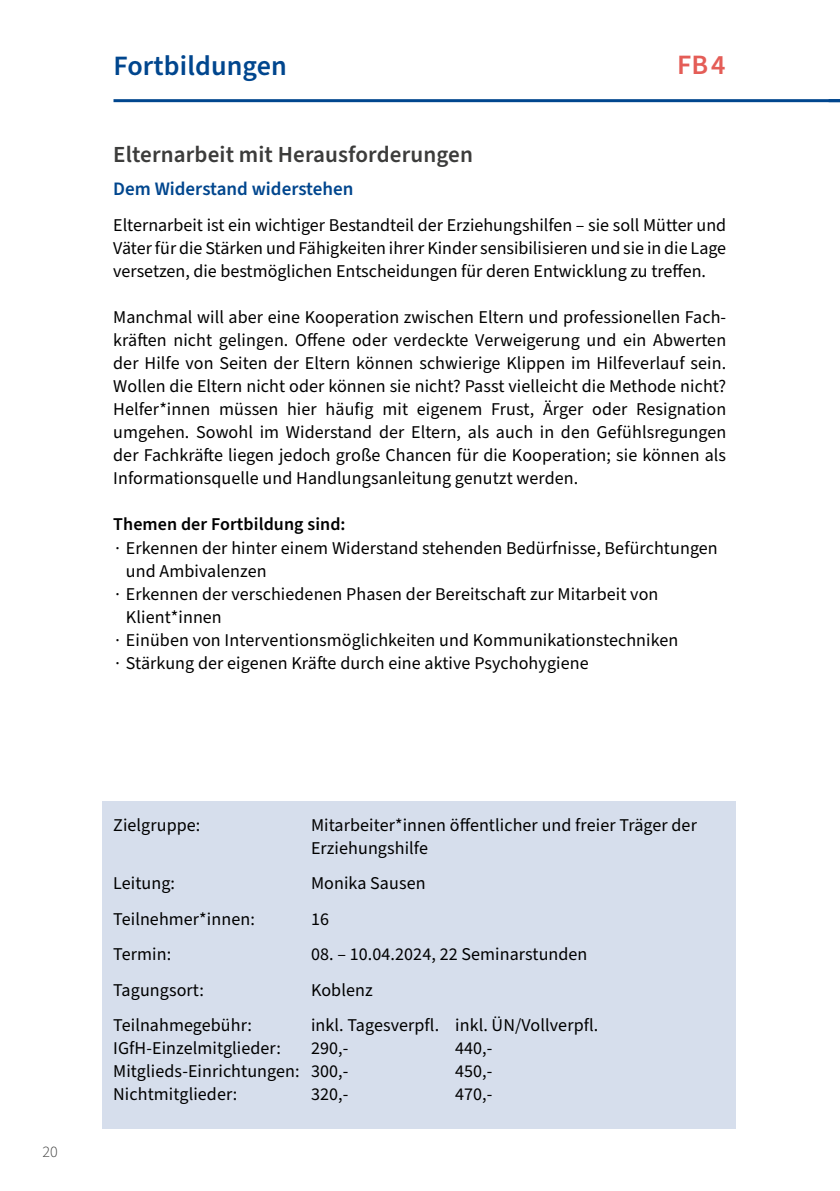
<style>
.page{position:relative;width:840px;height:1191px;background:#fff}
.page>*{position:absolute;margin:0;border:0;box-sizing:border-box;transform-origin:0 0}
.t1{font:600 28px "Source Sans Pro";letter-spacing:.005em;color:#00468e}
.H1_Gelb{font:600 28px "Source Sans Pro";color:#e45d57}
.H2_grau{font:600 23px "Source Sans Pro";letter-spacing:.005em;color:#3c3c3b}
.IGfH_h5{font:600 19px "Source Sans Pro";color:#00468e}
.IGfH_p_Mengentext{font:18px/23px "Source Sans Pro";color:#000;text-align:justify}
.IGFH_p_Tabelle{font:18px/23px "Source Sans Pro";letter-spacing:.005em;color:#000}
.Mengentext_Aufzählun{font:18px/23px "Source Sans Pro";letter-spacing:.005em;color:#000}
.IGfH_p_Mengentext-2{font:600 18px "Source Sans Pro";letter-spacing:.005em;color:#000}
.t2{font:300 16px "Source Sans Pro";color:#3c3c3b}
</style>
<div class="page">
<hr style="left:113px;top:99px;width:726px;height:3px;background:#00468e">
<div style="left:102px;top:801px;width:632px;height:327px;background:#d6deec"></div>
<h1 class="t1" style="left:113px;top:47px;width:175px">Fortbildungen</h1>
<p class="H1_Gelb" style="left:676px;top:46px;width:50px">FB4</p>
<p class="H2_grau" style="left:113px;top:139px;width:361px">Elternarbeit mit Herausforderungen</p>
<p class="IGfH_h5" style="left:113px;top:176px;width:241px">Dem Widerstand widerstehen</p>
<p class="IGfH_p_Mengentext" style="left:113px;top:214px;width:614px">Elternarbeit ist ein wichtiger Bestandteil der Erziehungshilfen – sie soll Mütter und Väter für die Stärken und Fähigkeiten ihrer Kinder sensibilisieren und sie in die Lage versetzen, die bestmöglichen Entscheidungen für deren Entwicklung zu treffen.</p>
<p class="IGfH_p_Mengentext" style="left:113px;top:306px;width:614px">Manchmal will aber eine Kooperation zwischen Eltern und professionellen Fach&shy;kräften nicht gelingen. Offene oder verdeckte Verweigerung und ein Abwerten der Hilfe von Seiten der Eltern können schwierige Klippen im Hilfeverlauf sein.<br>Wollen die Eltern nicht oder können sie nicht? Passt vielleicht die Methode nicht?<br>Helfer*innen müssen hier häufig mit eigenem Frust, Ärger oder Resignation umgehen. Sowohl im Widerstand der Eltern, als auch in den Gefühlsregungen der Fachkräfte liegen jedoch große Chancen für die Kooperation; sie können als Informationsquelle und Handlungsanleitung genutzt werden.</p>
<p class="IGfH_p_Mengentext-2" style="left:113px;top:512px;width:234px">Themen der Fortbildung sind:</p>
<p class="Mengentext_Aufzählun" style="left:126px;top:536px;width:593px;text-indent:-13px">∙ Erkennen der hinter einem Widerstand stehenden Bedürfnisse, Befürchtungen und Ambivalenzen</p>
<p class="Mengentext_Aufzählun" style="left:126px;top:582px;width:533px;text-indent:-13px">∙ Erkennen der verschiedenen Phasen der Bereitschaft zur Mitarbeit von<br>Klient*innen</p>
<p class="Mengentext_Aufzählun" style="left:113px;top:628px;width:566px">∙ Einüben von Interventionsmöglichkeiten und Kommunikationstechniken</p>
<p class="Mengentext_Aufzählun" style="left:113px;top:651px;width:476px">∙ Stärkung der eigenen Kräfte durch eine aktive Psychohygiene</p>
<p class="t2" style="left:43px;top:1141px;width:17px">20</p>
<p class="IGFH_p_Tabelle" style="left:113px;top:814px;width:89px">Zielgruppe:</p>
<p class="IGFH_p_Tabelle" style="left:311px;top:814px;width:387px">Mitarbeiter*innen öffentlicher und freier Träger der<br>Erziehungshilfe</p>
<p class="IGFH_p_Tabelle" style="left:113px;top:872px;width:63px">Leitung:</p>
<p class="IGFH_p_Tabelle" style="left:311px;top:872px;width:116px">Monika Sausen</p>
<p class="IGFH_p_Tabelle" style="left:113px;top:908px;width:143px">Teilnehmer*innen:</p>
<p class="IGFH_p_Tabelle" style="left:311px;top:908px;width:19px">16</p>
<p class="IGFH_p_Tabelle" style="left:113px;top:943px;width:59px">Termin:</p>
<p class="IGFH_p_Tabelle" style="left:311px;top:943px;width:278px">08. – 10.04.2024, 22 Seminarstunden</p>
<p class="IGFH_p_Tabelle" style="left:113px;top:979px;width:92px">Tagungsort:</p>
<p class="IGFH_p_Tabelle" style="left:311px;top:979px;width:63px">Koblenz</p>
<p class="IGFH_p_Tabelle" style="left:113px;top:1014px;width:140px">Teilnahmegebühr:</p>
<p class="IGFH_p_Tabelle" style="left:113px;top:1037px;width:188px">IGfH-Einzelmitglieder:<br>Mitglieds-Einrichtungen:</p>
<p class="IGFH_p_Tabelle" style="left:113px;top:1083px;width:126px">Nichtmitglieder:</p>
<p class="IGFH_p_Tabelle" style="left:455px;top:1014px;width:144px">inkl. ÜN/Vollverpfl.</p>
<p class="IGFH_p_Tabelle" style="left:455px;top:1037px;width:39px">440,-</p>
<p class="IGFH_p_Tabelle" style="left:455px;top:1060px;width:39px">450,-</p>
<p class="IGFH_p_Tabelle" style="left:455px;top:1083px;width:39px">470,-</p>
<p class="IGFH_p_Tabelle" style="left:311px;top:1014px;width:130px">inkl. Tagesverpfl.</p>
<p class="IGFH_p_Tabelle" style="left:311px;top:1037px;width:39px">290,-</p>
<p class="IGFH_p_Tabelle" style="left:311px;top:1060px;width:39px">300,-</p>
<p class="IGFH_p_Tabelle" style="left:311px;top:1083px;width:39px">320,-</p>
</div>
